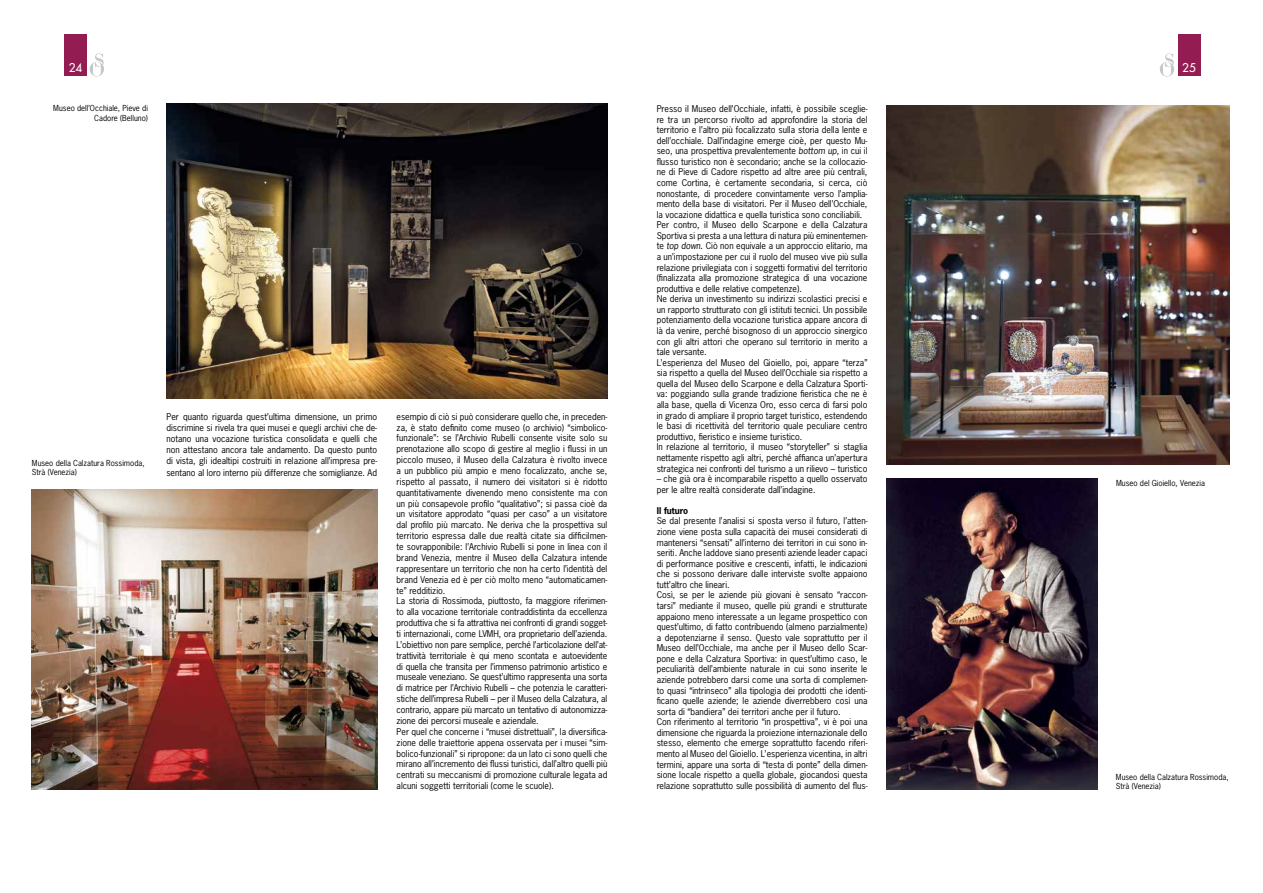
<style>
.page{position:relative;width:1263px;height:893px;background:#fff}
.page>*{position:absolute;margin:0;border:0;box-sizing:border-box;transform-origin:0 0}
.t1{font:11.7px "Futura";color:#fff}
.t2{font:8.85px/10.5px "News Gothic Std";color:#000}
.t3{font:7.8px/9.4px "News Gothic Std";color:#000}
.s1{font-style:italic}
.s2{font-weight:700}
</style>
<div class="page">
<div style="left:1178px;top:35px;width:22px;height:41px;background:#931d52"></div>
<svg style="left:1160px;top:53px;width:14px;height:24px"></svg>
<img style="left:886px;top:105px;width:344px;height:359px">
<img style="left:887px;top:479px;width:211px;height:310px">
<div style="left:64px;top:35px;width:23px;height:41px;background:#931d52"></div>
<svg style="left:90px;top:53px;width:14px;height:23px"></svg>
<img style="left:166px;top:104px;width:441px;height:295px">
<img style="left:32px;top:490px;width:345px;height:299px">
<p class="t1" style="left:69px;top:60px;width:15px">24</p>
<p class="t3" style="left:53px;top:103px;width:96px;text-align:right">Museo dell’Occhiale, Pieve di<br>Cadore (Belluno)</p>
<p class="t3" style="left:32px;top:458px;width:114px">Museo della Calzatura Rossimoda,<br>Strà (Venezia)</p>
<p class="t2" style="left:166px;top:411px;width:212px;line-height:11.2px;text-align:justify">Per quanto riguarda quest’ultima dimensione, un primo discrimine si rivela tra quei musei e quegli archivi che de&shy;notano una vocazione turistica consolidata e quelli che non attestano ancora tale andamento. Da questo punto di vista, gli idealtipi costruiti in relazione all’impresa pre&shy;sentano al loro interno più differenze che somiglianze. Ad</p>
<p class="t2" style="left:397px;top:411px;width:212px">esempio di ciò si può considerare quello che, in preceden&shy;za, è stato definito come museo (o archivio) “simbolico&shy;funzionale”: se l’Archivio Rubelli consente visite solo su prenotazione allo scopo di gestire al meglio i flussi in un piccolo museo, il Museo della Calzatura è rivolto invece a un pubblico più ampio e meno focalizzato, anche se, rispetto al passato, il numero dei visitatori si è ridotto quantitativamente divenendo meno consistente ma con un più consapevole profilo “qualitativo”; si passa cioè da un visitatore approdato “quasi per caso” a un visitatore dal profilo più marcato. Ne deriva che la prospettiva sul territorio espressa dalle due realtà citate sia difficilmen&shy;te sovrapponibile: l’Archivio Rubelli si pone in linea con il brand Venezia, mentre il Museo della Calzatura intende rappresentare un territorio che non ha certo l’identità del brand Venezia ed è per ciò molto meno “automaticamen&shy;te” redditizio.<br>La storia di Rossimoda, piuttosto, fa maggiore riferimen&shy;to alla vocazione territoriale contraddistinta da eccellenza produttiva che si fa attrattiva nei confronti di grandi sogget&shy;ti internazionali, come LVMH, ora proprietario dell’azienda.<br>L’obiettivo non pare semplice, perché l’articolazione dell’at&shy;trattività territoriale è qui meno scontata e autoevidente di quella che transita per l’immenso patrimonio artistico e museale veneziano. Se quest’ultimo rappresenta una sorta di matrice per l’Archivio Rubelli – che potenzia le caratteri&shy;stiche dell’impresa Rubelli – per il Museo della Calzatura, al contrario, appare più marcato un tentativo di autonomizza&shy;zione dei percorsi museale e aziendale.<br>Per quel che concerne i “musei distrettuali”, la diversifica&shy;zione delle traiettorie appena osservata per i musei “sim&shy;bolico-funzionali” si ripropone: da un lato ci sono quelli che mirano all’incremento dei flussi turistici, dall’altro quelli più centrati su meccanismi di promozione culturale legata ad alcuni soggetti territoriali (come le scuole).</p>
<p class="t2" style="left:657px;top:103px;width:212px">Presso il Museo dell’Occhiale, infatti, è possibile sceglie&shy;re tra un percorso rivolto ad approfondire la storia del territorio e l’altro più focalizzato sulla storia della lente e dell’occhiale. Dall’indagine emerge cioè, per questo Mu&shy;seo, una prospettiva prevalentemente <span class="s1">bottom up</span>, in cui il flusso turistico non è secondario; anche se la collocazio&shy;ne di Pieve di Cadore rispetto ad altre aree più centrali, come Cortina, è certamente secondaria, si cerca, ciò nonostante, di procedere convintamente verso l’amplia&shy;mento della base di visitatori. Per il Museo dell’Occhiale, la vocazione didattica e quella turistica sono conciliabili.<br>Per contro, il Museo dello Scarpone e della Calzatura Sportiva si presta a una lettura di natura più eminentemen&shy;te <span class="s1">top down</span>. Ciò non equivale a un approccio elitario, ma a un’impostazione per cui il ruolo del museo vive più sulla relazione privilegiata con i soggetti formativi del territorio (finalizzata alla promozione strategica di una vocazione produttiva e delle relative competenze).<br>Ne deriva un investimento su indirizzi scolastici precisi e un rapporto strutturato con gli istituti tecnici. Un possibile potenziamento della vocazione turistica appare ancora di là da venire, perché bisognoso di un approccio sinergico con gli altri attori che operano sul territorio in merito a tale versante.<br>L’esperienza del Museo del Gioiello, poi, appare “terza” sia rispetto a quella del Museo dell’Occhiale sia rispetto a quella del Museo dello Scarpone e della Calzatura Sporti&shy;va: poggiando sulla grande tradizione fieristica che ne è alla base, quella di Vicenza Oro, esso cerca di farsi polo in grado di ampliare il proprio target turistico, estendendo le basi di ricettività del territorio quale peculiare centro produttivo, fieristico e insieme turistico.<br>In relazione al territorio, il museo “storyteller” si staglia nettamente rispetto agli altri, perché affianca un’apertura strategica nei confronti del turismo a un rilievo – turistico</p>
<p class="t2" style="left:657px;top:473px;width:212px">– che già ora è incomparabile rispetto a quello osservato per le altre realtà considerate dall’indagine.</p>
<p class="t2" style="left:657px;top:505px;width:212px"><span class="s2">Il futuro<br></span>Se dal presente l’analisi si sposta verso il futuro, l’atten&shy;zione viene posta sulla capacità dei musei considerati di mantenersi “sensati” all’interno dei territori in cui sono in&shy;seriti. Anche laddove siano presenti aziende leader capaci di performance positive e crescenti, infatti, le indicazioni che si possono derivare dalle interviste svolte appaiono tutt’altro che lineari.<br>Così, se per le aziende più giovani è sensato “raccon&shy;tarsi” mediante il museo, quelle più grandi e strutturate appaiono meno interessate a un legame prospettico con quest’ultimo, di fatto contribuendo (almeno parzialmente) a depotenziarne il senso. Questo vale soprattutto per il Museo dell’Occhiale, ma anche per il Museo dello Scar&shy;pone e della Calzatura Sportiva: in quest’ultimo caso, le peculiarità dell’ambiente naturale in cui sono inserite le aziende potrebbero darsi come una sorta di complemen&shy;to quasi “intrinseco” alla tipologia dei prodotti che identi&shy;ficano quelle aziende; le aziende diverrebbero così una sorta di “bandiera” dei territori anche per il futuro.<br>Con riferimento al territorio “in prospettiva”, vi è poi una dimensione che riguarda la proiezione internazionale dello stesso, elemento che emerge soprattutto facendo riferi&shy;mento al Museo del Gioiello. L’esperienza vicentina, in altri termini, appare una sorta di “testa di ponte” della dimen&shy;sione locale rispetto a quella globale, giocandosi questa relazione soprattutto sulle possibilità di aumento del flus-</p>
<p class="t1" style="left:1182px;top:60px;width:15px">25</p>
<p class="t3" style="left:1116px;top:479px;width:90px">Museo del Gioiello, Venezia</p>
<p class="t3" style="left:1116px;top:772px;width:114px">Museo della Calzatura Rossimoda,<br>Strà (Venezia)</p>
</div>
